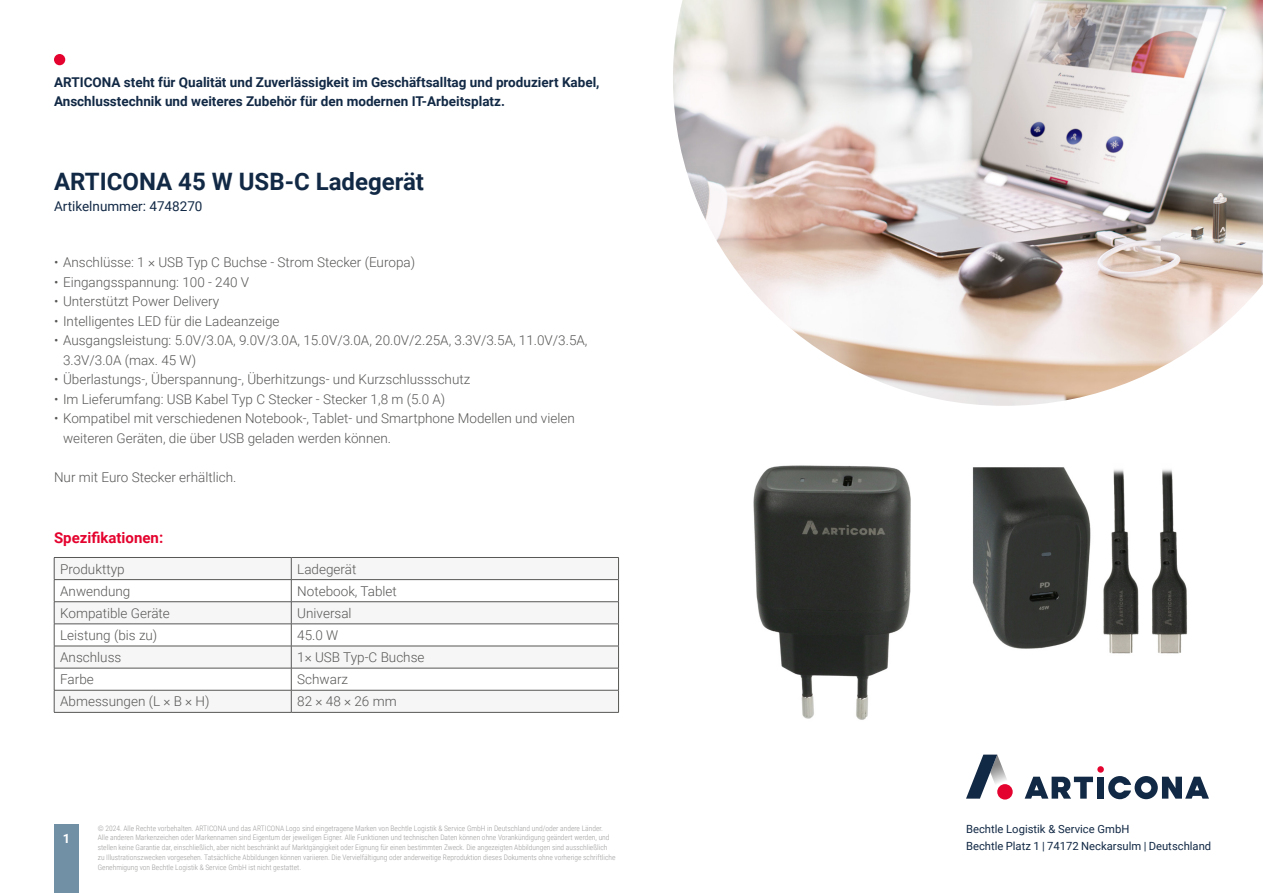
<style>
.page{position:relative;width:1263px;height:893px;background:#fff}
.page>*{position:absolute;margin:0;border:0;box-sizing:border-box;transform-origin:0 0}
.t1{font:700 24px "Roboto";color:#122945}
.t2{font:700 15px "Roboto";color:#e4032e}
.t3{font:300 13.5px/19.5px "Roboto";color:#575756}
.t4{font:700 13.5px/19.5px "Roboto";color:#122945}
.t5{font:13.5px "Roboto";color:#122945}
.t6{font:700 12.75px "Roboto";color:#fff}
.t7{font:11.25px/16.5px "Roboto";color:#122945}
.t8{font:300 7.5px/9.8px "Roboto Condensed";color:#9d9d9c}
</style>
<div class="page">
<div style="left:54px;top:54px;width:11px;height:11px;background:#e4032e;border-radius:50%"></div>
<div style="left:1097px;top:766px;width:7px;height:7px;background:#e4032e;border-radius:50%"></div>
<svg style="left:1025px;top:777px;width:68px;height:22px"></svg>
<div style="left:1097px;top:777px;width:7px;height:22px;background:#122945"></div>
<svg style="left:1108px;top:776px;width:101px;height:23px"></svg>
<svg style="left:966px;top:755px;width:47px;height:44px"></svg>
<div style="left:997px;top:784px;width:16px;height:15px;background:#e4032e;border-radius:50%"></div>
<img style="left:673px;top:0;width:590px;height:406px">
<div style="left:54px;top:825px;width:25px;height:68px;background:#7190a6"></div>
<img style="left:753px;top:465px;width:158px;height:255px">
<svg style="left:54px;top:557px;width:565px;height:155px"></svg>
<hr style="left:54px;top:712px;width:237px;height:1px;background:#575756">
<hr style="left:291px;top:712px;width:328px;height:1px;background:#575756">
<img style="left:972px;top:467px;width:215px;height:187px">
<h3 class="t4" style="left:54px;top:72px;width:547px">ARTICONA steht für Qualität und Zuverlässigkeit im Geschäftsalltag und produziert Kabel,<br>Anschlusstechnik und weiteres Zubehör für den modernen IT-Arbeitsplatz.</h3>
<h1 class="t1" style="left:54px;top:165px;width:372px">ARTICONA 45 W USB-C Ladegerät</h1>
<h3 class="t5" style="left:54px;top:197px;width:150px">Artikelnummer: 4748270</h3>
<h3 class="t3" style="left:54px;top:252px;width:363px">• Anschlüsse: 1 × USB Typ C Buchse - Strom Stecker (Europa)</h3>
<h3 class="t3" style="left:54px;top:272px;width:197px">• Eingangsspannung: 100 - 240 V</h3>
<h3 class="t3" style="left:54px;top:291px;width:167px">• Unterstützt Power Delivery</h3>
<h3 class="t3" style="left:54px;top:311px;width:227px">• Intelligentes LED für die Ladeanzeige</h3>
<h3 class="t3" style="left:63px;top:330px;width:526px;text-indent:-9px">• Ausgangsleistung: 5.0V/3.0A, 9.0V/3.0A, 15.0V/3.0A, 20.0V/2.25A, 3.3V/3.5A, 11.0V/3.5A,<br>3.3V/3.0A (max. 45 W)</h3>
<h3 class="t3" style="left:54px;top:369px;width:418px">• Überlastungs-, Überspannung-, Überhitzungs- und Kurzschlussschutz</h3>
<h3 class="t3" style="left:54px;top:389px;width:393px">• Im Lieferumfang: USB Kabel Typ C Stecker - Stecker 1,8 m (5.0 A)</h3>
<h3 class="t3" style="left:63px;top:408px;width:513px;text-indent:-9px">• Kompatibel mit verschiedenen Notebook-, Tablet- und Smartphone Modellen und vielen weiteren Geräten, die über USB geladen werden können.</h3>
<h3 class="t3" style="left:54px;top:467px;width:184px">Nur mit Euro Stecker erhältlich.</h3>
<h2 class="t2" style="left:54px;top:527px;width:111px">Spezifikationen:</h2>
<h3 class="t3" style="left:60px;top:559px;width:66px">Produkttyp</h3>
<h3 class="t3" style="left:297px;top:559px;width:61px">Ladegerät</h3>
<h3 class="t3" style="left:60px;top:581px;width:72px">Anwendung</h3>
<h3 class="t3" style="left:297px;top:581px;width:101px">Notebook, Tablet</h3>
<h3 class="t3" style="left:60px;top:603px;width:111px">Kompatible Geräte</h3>
<h3 class="t3" style="left:297px;top:603px;width:56px">Universal</h3>
<h3 class="t3" style="left:60px;top:625px;width:99px">Leistung (bis zu)</h3>
<h3 class="t3" style="left:297px;top:625px;width:43px">45.0 W</h3>
<h3 class="t3" style="left:60px;top:647px;width:63px">Anschluss</h3>
<h3 class="t3" style="left:297px;top:647px;width:129px">1× USB Typ-C Buchse</h3>
<h3 class="t3" style="left:60px;top:669px;width:35px">Farbe</h3>
<h3 class="t3" style="left:297px;top:669px;width:52px">Schwarz</h3>
<h3 class="t3" style="left:60px;top:691px;width:151px">Abmessungen (L × B × H)</h3>
<h3 class="t3" style="left:297px;top:691px;width:101px">82 × 48 × 26 mm</h3>
<h3 class="t6" style="left:63px;top:829px;width:9px">1</h3>
<p class="t8" style="left:98px;top:823px;width:519px">© 2024. Alle Rechte vorbehalten. ARTICONA und das ARTICONA Logo sind eingetragene Marken von Bechtle Logistik &amp; Service GmbH in Deutschland und/oder andere Länder.<br>Alle anderen Markenzeichen oder Markennamen sind Eigentum der jeweiligen Eigner. Alle Funktionen und technischen Daten können ohne Vorankündigung geändert werden, und stellen keine Garantie dar, einschließlich, aber nicht beschränkt auf Marktgängigkeit oder Eignung für einen bestimmten Zweck. Die angezeigten Abbildungen sind ausschließlich zu Illustrationszwecken vorgesehen. Tatsächliche Abbildungen können variieren. Die Vervielfältigung oder anderweitige Reproduktion dieses Dokuments ohne vorherige schriftliche Genehmigung von Bechtle Logistik &amp; Service GmbH ist nicht gestattet.</p>
<h3 class="t7" style="left:966px;top:821px;width:247px">Bechtle Logistik &amp; Service GmbH<br>Bechtle Platz 1 | 74172 Neckarsulm | Deutschland</h3>
</div>
